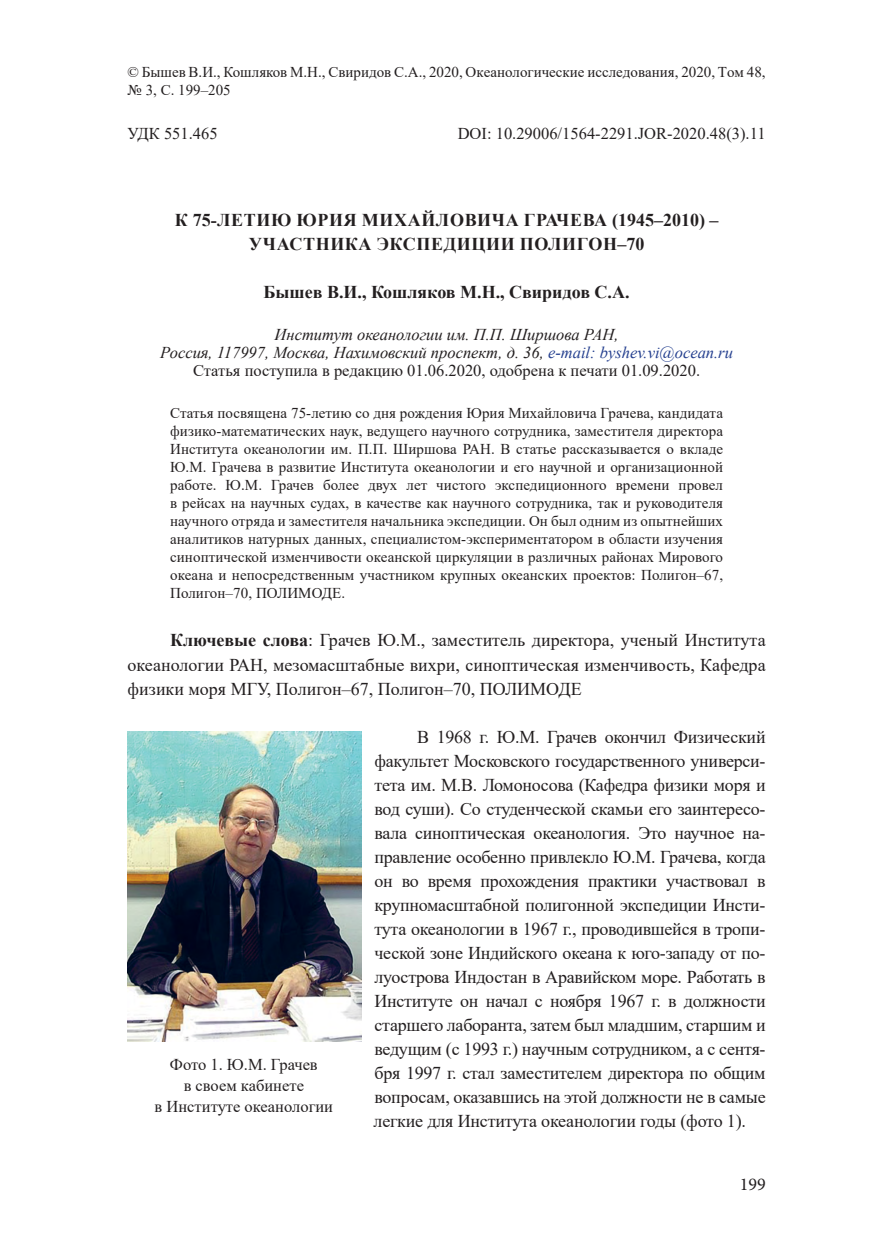
<style>
.page{position:relative;width:872px;height:1234px;background:#fff}
.page>*{position:absolute;margin:0;border:0;box-sizing:border-box;transform-origin:0 0}
.текст{font:18px/24px "Times New Roman";letter-spacing:-.01em;color:#231f20;text-align:justify}
.заголовок{font:700 18px/24px "Times New Roman";letter-spacing:.035em;color:#231f20;text-align:center}
.авторы{font:700 18px "Times New Roman";color:#231f20}
.t1{font:18px "Minion Pro";color:#231f20}
.институт{font:16.5px/21px "Times New Roman";color:#231f20;text-align:center}
.институт-2{font:italic 16.5px "Times New Roman";color:#231f20}
.удк{font:16.5px "Times New Roman";color:#231f20}
.абстракт{font:15px/18px "Times New Roman";color:#231f20}
.s1{color:#25408f}
.s2{font-weight:700}
</style>
<div class="page">
<img style="left:128px;top:731px;width:234px;height:309px">
<p class="абстракт" style="left:128px;top:63px;width:639px">© Бышев В.И., Кошляков М.Н., Свиридов С.А., 2020, Океанологические исследования, 2020, Том 48, № 3, С. 199–205</p>
<p class="удк" style="left:128px;top:122px;width:92px">УДК 551.465</p>
<p class="удк" style="left:458px;top:122px;width:309px">DOI: 10.29006/1564-2291.JOR-2020.48(3).11</p>
<p class="заголовок" style="left:175px;top:207px;width:545px">К 75-ЛЕТИЮ ЮРИЯ МИХАЙЛОВИЧА ГРАЧЕВА (1945–2010) –<br>УЧАСТНИКА ЭКСПЕДИЦИИ ПОЛИГОН–70</p>
<p class="авторы" style="left:264px;top:279px;width:367px">Бышев В.И., Кошляков М.Н., Свиридов С.А.</p>
<p class="институт-2" style="left:274px;top:323px;width:345px">Институт океанологии им. П.П. Ширшова РАН,</p>
<p class="институт-2" style="left:160px;top:341px;width:574px">Россия, 117997, Москва, Нахимовский проспект, д. 36, <span class="s1">e-mail: byshev.vi@ocean.ru</span></p>
<p class="институт" style="left:193px;top:359px;width:508px">Статья поступила в редакцию 01.06.2020, одобрена к печати 01.09.2020.</p>
<p class="абстракт" style="left:170px;top:404px;width:554px;text-align:justify">Статья посвящена 75-летию со дня рождения Юрия Михайловича Грачева, кандидата физико-математических наук, ведущего научного сотрудника, заместителя директора Института океанологии им. П.П. Ширшова РАН. В статье рассказывается о вкладе Ю.М. Грачева в развитие Института океанологии и его научной и организационной работе. Ю.М. Грачев более двух лет чистого экспедиционного времени провел в рейсах на научных судах, в качестве как научного сотрудника, так и руководителя научного отряда и заместителя начальника экспедиции. Он был одним из опытнейших аналитиков натурных данных, специалистом-экспериментатором в области изучения синоптической изменчивости океанской циркуляции в различных районах Мирового океана и непосредственным участником крупных океанских проектов: Полигон–67, Полигон–70, ПОЛИМОДЕ.</p>
<p class="текст" style="left:128px;top:627px;width:639px;text-indent:43px"><span class="s2">Ключевые слова</span>: Грачев Ю.М., заместитель директора, ученый Института океанологии РАН, мезомасштабные вихри, синоптическая изменчивость, Кафедра физики моря МГУ, Полигон–67, Полигон–70, ПОЛИМОДЕ</p>
<p class="текст" style="left:374px;top:723px;width:393px;text-indent:43px">В 1968 г. Ю.М. Грачев окончил Физический факультет Московского государственного универси&shy;тета им. М.В. Ломоносова (Кафедра физики моря и вод суши). Со студенческой скамьи его заинтересо&shy;вала синоптическая океанология. Это научное на&shy;правление особенно привлекло Ю.М. Грачева, когда он во время прохождения практики участвовал в крупномасштабной полигонной экспедиции Инсти&shy;тута океанологии в 1967 г., проводившейся в тропи&shy;ческой зоне Индийского океана к юго-западу от по&shy;луострова Индостан в Аравийском море. Работать в Институте он начал с ноября 1967 г. в должности старшего лаборанта, затем был младшим, старшим и ведущим (с 1993 г.) научным сотрудником, а с сентя&shy;бря 1997 г. стал заместителем директора по общим вопросам, оказавшись на этой должности не в самые легкие для Института океанологии годы (фото 1).</p>
<p class="институт" style="left:155px;top:1052px;width:180px">Фото 1. Ю.М. Грачев<br>в своем кабинете<br>в Институте океанологии</p>
<p class="t1" style="left:739px;top:1172px;width:27px">199</p>
</div>
